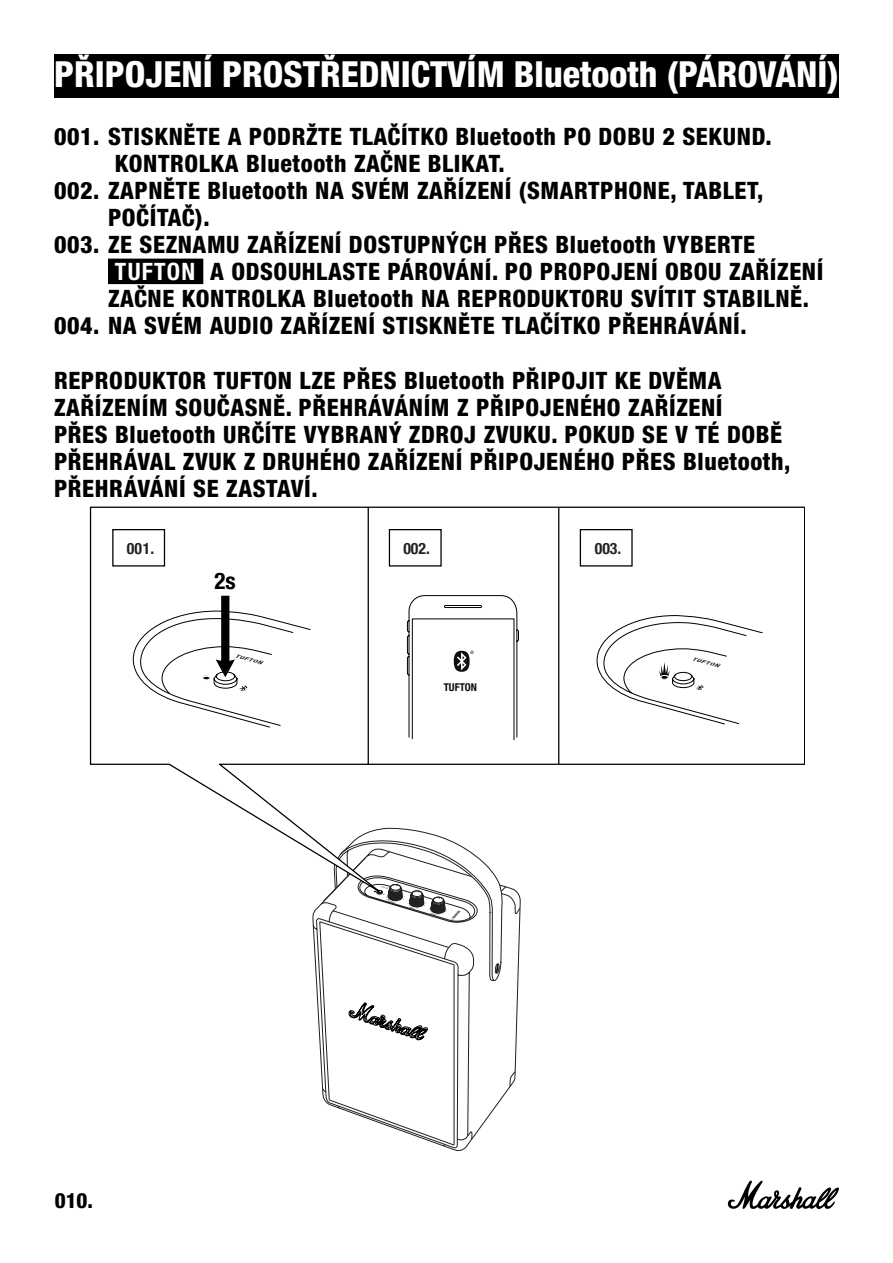
<style>
.page{position:relative;width:893px;height:1263px;background:#fff}
.page>*{position:absolute;margin:0;border:0;box-sizing:border-box;transform-origin:0 0}
.t1{font:800 condensed 36px "Helvetica Neue LT Pro";color:#fff}
.t2{font:800 condensed 24px/27px "Helvetica Neue LT Pro";letter-spacing:.025em;color:#000}
.t3{font:700 condensed 23.1px "Helvetica Neue";color:#000}
.t4{font:800 condensed 21px "Helvetica Neue LT Std";color:#000}
.t5{font:700 condensed 15.75px "Helvetica Neue";color:#241f21}
.t6{font:700 condensed 10.8px "Helvetica Neue";color:#120f0a}
.s1{font-family:"Helvetica Neue LT Std"}
.s2{font-weight:700;color:#fff}
</style>
<div class="page">
<svg style="left:727px;top:1180px;width:112px;height:29px"></svg>
<div style="left:54px;top:54px;width:785px;height:44px;background:#000"></div>
<div style="left:108px;top:259px;width:95px;height:25px;background:#000"></div>
<svg style="left:477px;top:892px;width:44px;height:241px"></svg>
<svg style="left:312px;top:892px;width:165px;height:257px"></svg>
<svg style="left:90px;top:507px;width:715px;height:385px"></svg>
<div style="left:112px;top:529px;width:53px;height:37px;border:1px solid #000"></div>
<div style="left:389px;top:529px;width:53px;height:37px;border:1px solid #000"></div>
<div style="left:580px;top:529px;width:53px;height:37px;border:1px solid #000"></div>
<hr style="left:558px;top:508px;width:1px;height:256px;background:#000">
<svg style="left:407px;top:595px;width:112px;height:146px"></svg>
<svg style="left:596px;top:615px;width:167px;height:110px"></svg>
<svg style="left:132px;top:596px;width:179px;height:132px"></svg>
<h1 class="t1" style="left:54px;top:52px;width:786px">PŘIPOJENÍ PROSTŘEDNICTVÍM Bluetooth (PÁROVÁNÍ)</h1>
<p class="t2" style="left:54px;top:123px;width:719px"><span class="s1">001.</span> STISKNĚTE A PODRŽTE TLAČÍTKO Bluetooth PO DOBU 2 SEKUND.</p>
<p class="t2" style="left:115px;top:150px;width:391px">KONTROLKA Bluetooth ZAČNE BLIKAT.</p>
<p class="t2" style="left:54px;top:177px;width:711px"><span class="s1">002.</span> ZAPNĚTE Bluetooth NA SVÉM ZAŘÍZENÍ (SMARTPHONE, TABLET,</p>
<p class="t2" style="left:108px;top:204px;width:103px">POČÍTAČ).</p>
<p class="t2" style="left:54px;top:231px;width:703px"><span class="s1">003.</span> ZE SEZNAMU ZAŘÍZENÍ DOSTUPNÝCH PŘES Bluetooth VYBERTE</p>
<p class="t2" style="left:115px;top:258px;width:710px"><span class="s2">TUFTON</span> A ODSOUHLASTE PÁROVÁNÍ. PO PROPOJENÍ OBOU ZAŘÍZENÍ</p>
<p class="t2" style="left:108px;top:285px;width:702px">ZAČNE KONTROLKA Bluetooth NA REPRODUKTORU SVÍTIT STABILNĚ.</p>
<p class="t2" style="left:54px;top:312px;width:694px"><span class="s1">004.</span> NA SVÉM AUDIO ZAŘÍZENÍ STISKNĚTE TLAČÍTKO PŘEHRÁVÁNÍ.</p>
<p class="t2" style="left:54px;top:366px;width:738px">REPRODUKTOR TUFTON LZE PŘES Bluetooth PŘIPOJIT KE DVĚMA ZAŘÍZENÍM SOUČASNĚ. PŘEHRÁVÁNÍM Z PŘIPOJENÉHO ZAŘÍZENÍ<br>PŘES Bluetooth URČÍTE VYBRANÝ ZDROJ ZVUKU. POKUD SE V TÉ DOBĚ PŘEHRÁVAL ZVUK Z DRUHÉHO ZAŘÍZENÍ PŘIPOJENÉHO PŘES Bluetooth, PŘEHRÁVÁNÍ SE ZASTAVÍ.</p>
<p class="t5" style="left:127px;top:535px;width:29px">001.</p>
<p class="t5" style="left:403px;top:535px;width:28px">002.</p>
<p class="t5" style="left:595px;top:535px;width:28px">003.</p>
<p class="t3" style="left:215px;top:561px;width:23px">2s</p>
<p class="t4" style="left:55px;top:1187px;width:40px">010.</p>
<p class="t6" style="left:444px;top:678px;width:35px">TUFTON</p>
</div>
